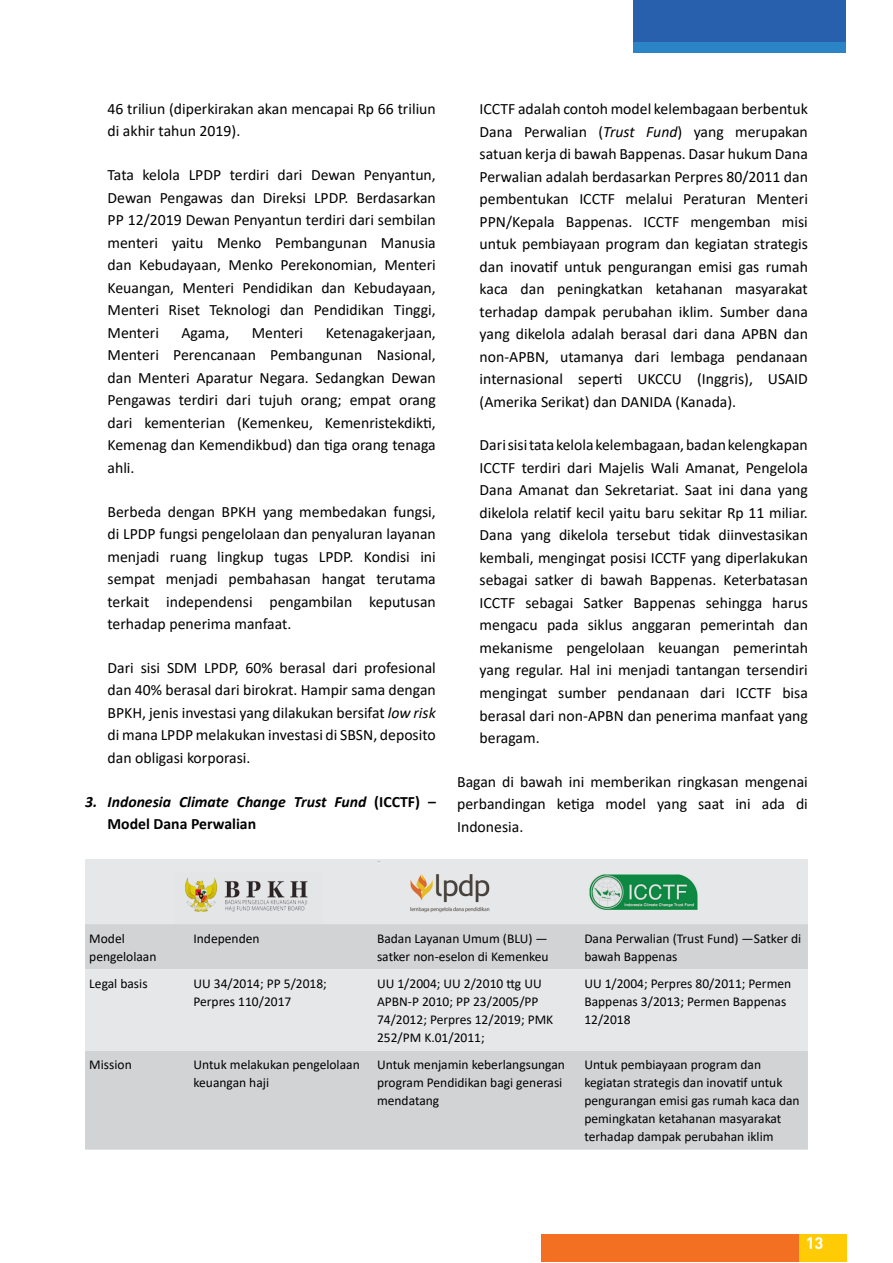
<style>
.page{position:relative;width:893px;height:1263px;background:#fff}
.page>*{position:absolute;margin:0;border:0;box-sizing:border-box;transform-origin:0 0}
.t1{font:700 16.5px "DIN Pro";color:#fff}
.t2{font:15.75px/22.5px "Calibri";color:#000;text-align:justify}
.t3{font:italic 700 15.75px/22.5px "Calibri";color:#000}
.t4{font:13.5px/18px "Calibri";color:#000}
.s1{font-style:italic}
.s2{font-style:normal}
</style>
<div class="page">
<div style="left:634px;top:0;width:212px;height:43px;background:#2960ad"></div>
<div style="left:634px;top:43px;width:212px;height:10px;background:#2a84c6"></div>
<div style="left:541px;top:1234px;width:305px;height:28px;background:#f36f21"></div>
<div style="left:799px;top:1234px;width:47px;height:28px;background:#ffcb05"></div>
<div style="left:85px;top:859px;width:723px;height:66px;background:#e6e7e8"></div>
<div style="left:85px;top:924px;width:723px;height:225px;background:#d1d3d4"></div>
<div style="left:85px;top:969px;width:723px;height:81px;background:#e6e7e8"></div>
<p class="t2" style="left:108px;top:97px;width:330px">46 triliun (diperkirakan akan mencapai Rp 66 triliun di akhir tahun 2019).</p>
<p class="t2" style="left:108px;top:163px;width:330px">Tata kelola LPDP terdiri dari Dewan Penyantun, Dewan Pengawas dan Direksi LPDP. Berdasarkan PP 12/2019 Dewan Penyantun terdiri dari sembilan menteri yaitu Menko Pembangunan Manusia dan Kebudayaan, Menko Perekonomian, Menteri Keuangan, Menteri Pendidikan dan Kebudayaan, Menteri Riset Teknologi dan Pendidikan Tinggi, Menteri</p>
<p class="t2" style="left:108px;top:321px;width:330px;text-indent:218px">Ketenagakerjaan, Menteri Perencanaan Pembangunan Nasional, dan Menteri Aparatur Negara. Sedangkan Dewan Pengawas terdiri dari tujuh orang; empat orang dari kementerian (Kemenkeu, Kemenristekdikti, Kemenag dan Kemendikbud) dan tiga orang tenaga ahli.</p>
<p class="t2" style="left:108px;top:500px;width:330px">Berbeda dengan BPKH yang membedakan fungsi, di LPDP fungsi pengelolaan dan penyaluran layanan menjadi ruang lingkup tugas LPDP. Kondisi ini sempat menjadi pembahasan hangat terutama terkait independensi pengambilan keputusan terhadap penerima manfaat.</p>
<p class="t2" style="left:108px;top:656px;width:330px">Dari sisi SDM LPDP, 60% berasal dari profesional dan 40% berasal dari birokrat. Hampir sama dengan BPKH, jenis investasi yang dilakukan bersifat <span class="s1">low risk </span>di mana LPDP melakukan investasi di SBSN, deposito dan obligasi korporasi.</p>
<p class="t3" style="left:108px;top:790px;width:330px;text-indent:-23px">3. Indonesia Climate Change Trust Fund <span class="s2">(ICCTF) –<br>Model Dana Perwalian</span></p>
<p class="t2" style="left:181px;top:321px;width:49px">Agama,</p>
<p class="t2" style="left:252px;top:321px;width:53px">Menteri</p>
<p class="t2" style="left:480px;top:97px;width:330px">ICCTF adalah contoh model kelembagaan berbentuk Dana Perwalian (<span class="s1">Trust Fund</span>) yang merupakan satuan kerja di bawah Bappenas. Dasar hukum Dana Perwalian adalah berdasarkan Perpres 80/2011 dan pembentukan ICCTF melalui Peraturan Menteri PPN/Kepala Bappenas. ICCTF mengemban misi untuk pembiayaan program dan kegiatan strategis dan inovatif untuk pengurangan emisi gas rumah kaca dan peningkatkan ketahanan masyarakat terhadap dampak perubahan iklim. Sumber dana yang dikelola adalah berasal dari dana APBN dan non-APBN, utamanya dari lembaga pendanaan internasional seperti UKCCU (Inggris), USAID (Amerika Serikat) dan DANIDA (Kanada).</p>
<p class="t2" style="left:480px;top:433px;width:330px">Dari sisi tata kelola kelembagaan, badan kelengkapan ICCTF terdiri dari Majelis Wali Amanat, Pengelola Dana Amanat dan Sekretariat. Saat ini dana yang dikelola relatif kecil yaitu baru sekitar Rp 11 miliar.<br>Dana yang dikelola tersebut tidak diinvestasikan kembali, mengingat posisi ICCTF yang diperlakukan sebagai satker di bawah Bappenas. Keterbatasan ICCTF sebagai Satker Bappenas sehingga harus mengacu pada siklus anggaran pemerintah dan mekanisme pengelolaan keuangan pemerintah yang regular. Hal ini menjadi tantangan tersendiri mengingat sumber pendanaan dari ICCTF bisa berasal dari non-APBN dan penerima manfaat yang beragam.</p>
<p class="t2" style="left:457px;top:770px;width:352px">Bagan di bawah ini memberikan ringkasan mengenai perbandingan ketiga model yang saat ini ada di Indonesia.</p>
<p class="t4" style="left:89px;top:929px;width:69px">Model pengelolaan</p>
<p class="t4" style="left:193px;top:929px;width:68px">Independen</p>
<p class="t4" style="left:377px;top:929px;width:173px">Badan Layanan Umum (BLU) — satker non-eselon di Kemenkeu</p>
<p class="t4" style="left:584px;top:929px;width:218px">Dana Perwalian (Trust Fund) —Satker di bawah Bappenas</p>
<p class="t4" style="left:89px;top:974px;width:60px">Legal basis</p>
<p class="t4" style="left:193px;top:974px;width:135px">UU 34/2014; PP 5/2018;<br>Perpres 110/2017</p>
<p class="t4" style="left:377px;top:974px;width:178px">UU 1/2004; UU 2/2010 ttg UU<br>APBN-P 2010; PP 23/2005/PP<br>74/2012; Perpres 12/2019; PMK<br>252/PM K.01/2011;</p>
<p class="t4" style="left:584px;top:974px;width:208px">UU 1/2004; Perpres 80/2011; Permen<br>Bappenas 3/2013; Permen Bappenas<br>12/2018</p>
<p class="t4" style="left:89px;top:1055px;width:44px">Mission</p>
<p class="t4" style="left:193px;top:1055px;width:168px">Untuk melakukan pengelolaan keuangan haji</p>
<p class="t4" style="left:377px;top:1055px;width:189px">Untuk menjamin keberlangsungan program Pendidikan bagi generasi mendatang</p>
<p class="t4" style="left:584px;top:1055px;width:217px">Untuk pembiayaan program dan kegiatan strategis dan inovatif untuk pengurangan emisi gas rumah kaca dan pemingkatan ketahanan masyarakat terhadap dampak perubahan iklim</p>
<p class="t1" style="left:806px;top:1229px;width:19px">13</p>
</div>
